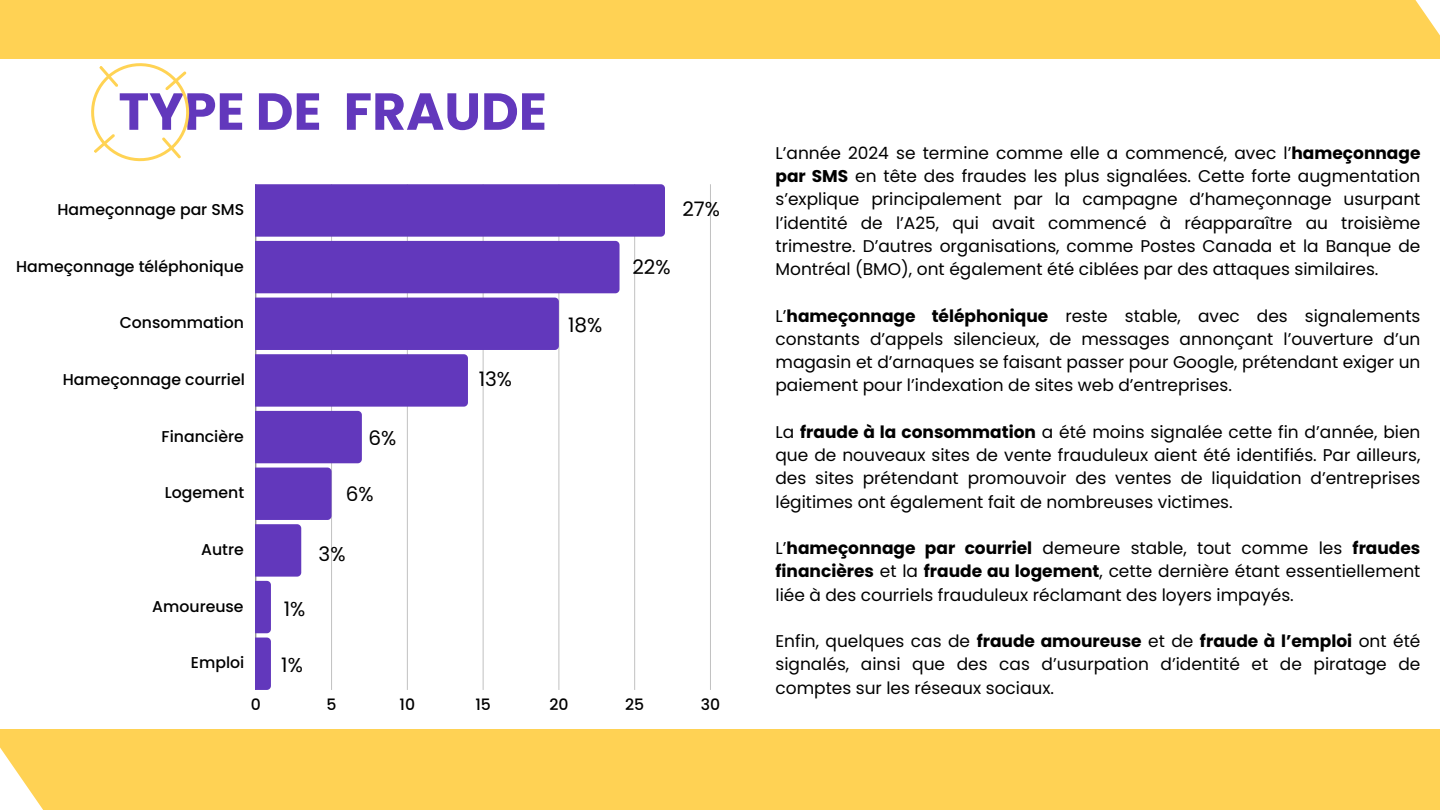
<style>
.page{position:relative;width:1440px;height:810px;background:#fff}
.page>*{position:absolute;margin:0;border:0;box-sizing:border-box;transform-origin:0 0}
.t1{font:700 52px "Poppins";color:#6238bc}
.t2{font:20px "Poppins";color:#000}
.t3{font:17px/23.2px "Poppins";color:#000;text-align:justify}
.t4{font:500 15.7px "Poppins";color:#000}
.s1{font-weight:700}
</style>
<div class="page">
<hr style="left:710px;top:184px;width:1px;height:506px;background:#c2c2c2">
<svg style="left:256px;top:184px;width:409px;height:506px"></svg>
<div style="left:0;top:0;width:1440px;height:59px;background:#ffd254"></div>
<div style="left:0;top:729px;width:1440px;height:81px;background:#ffd254"></div>
<svg style="left:91px;top:63px;width:99px;height:99px"></svg>
<p class="t1" style="left:118px;top:75px;width:430px">TYPE DE FRAUDE</p>
<p class="t4" style="left:57px;top:198px;width:188px">Hameçonnage par SMS</p>
<p class="t4" style="left:16px;top:255px;width:229px">Hameçonnage téléphonique</p>
<p class="t4" style="left:120px;top:312px;width:126px">Consommation</p>
<h2 class="t2" style="left:568px;top:311px;width:36px">18%</h2>
<p class="t4" style="left:63px;top:368px;width:184px">Hameçonnage courriel</p>
<p class="t4" style="left:162px;top:425px;width:84px">Financière</p>
<h2 class="t2" style="left:368px;top:424px;width:29px">6%</h2>
<h2 class="t2" style="left:479px;top:365px;width:35px">13%</h2>
<p class="t4" style="left:165px;top:482px;width:81px">Logement</p>
<h2 class="t2" style="left:346px;top:480px;width:29px">6%</h2>
<p class="t4" style="left:201px;top:538px;width:44px">Autre</p>
<p class="t2" style="left:319px;top:540px;width:28px">3%</p>
<p class="t4" style="left:152px;top:595px;width:93px">Amoureuse</p>
<p class="t2" style="left:284px;top:595px;width:23px">1%</p>
<p class="t4" style="left:191px;top:652px;width:55px">Emploi</p>
<h2 class="t2" style="left:281px;top:651px;width:23px">1%</h2>
<h2 class="t2" style="left:682px;top:195px;width:39px">27%</h2>
<h2 class="t2" style="left:632px;top:253px;width:40px">22%</h2>
<p class="t4" style="left:251px;top:694px;width:12px">0</p>
<p class="t4" style="left:327px;top:694px;width:12px">5</p>
<p class="t4" style="left:400px;top:694px;width:17px">10</p>
<p class="t4" style="left:475px;top:694px;width:17px">15</p>
<p class="t4" style="left:549px;top:694px;width:21px">20</p>
<p class="t4" style="left:625px;top:694px;width:21px">25</p>
<p class="t4" style="left:701px;top:694px;width:21px">30</p>
<h1 class="t3" style="left:776px;top:141px;width:646px">L’année 2024 se termine comme elle a commencé, avec l’<span class="s1">hameçonnage par SMS</span> en tête des fraudes les plus signalées. Cette forte augmentation s’explique principalement par la campagne d’hameçonnage usurpant l’identité de l’A25, qui avait commencé à réapparaître au troisième trimestre. D’autres organisations, comme Postes Canada et la Banque de Montréal (BMO), ont également été ciblées par des attaques similaires.</h1>
<p class="t3" style="left:776px;top:304px;width:646px">L’<span class="s1">hameçonnage téléphonique</span> reste stable, avec des signalements constants d’appels silencieux, de messages annonçant l’ouverture d’un magasin et d’arnaques se faisant passer pour Google, prétendant exiger un paiement pour l’indexation de sites web d’entreprises.</p>
<p class="t3" style="left:776px;top:420px;width:646px">La <span class="s1">fraude à la consommation</span> a été moins signalée cette fin d’année, bien que de nouveaux sites de vente frauduleux aient été identifiés. Par ailleurs, des sites prétendant promouvoir des ventes de liquidation d’entreprises légitimes ont également fait de nombreuses victimes.</p>
<p class="t3" style="left:776px;top:537px;width:646px">L’<span class="s1">hameçonnage par courriel</span> demeure stable, tout comme les <span class="s1">fraudes financières</span> et la <span class="s1">fraude au logement</span>, cette dernière étant essentiellement liée à des courriels frauduleux réclamant des loyers impayés.</p>
<p class="t3" style="left:776px;top:630px;width:646px">Enfin, quelques cas de <span class="s1">fraude amoureuse</span> et de <span class="s1">fraude à l’emploi</span> ont été signalés, ainsi que des cas d’usurpation d’identité et de piratage de comptes sur les réseaux sociaux.</p>
</div>
